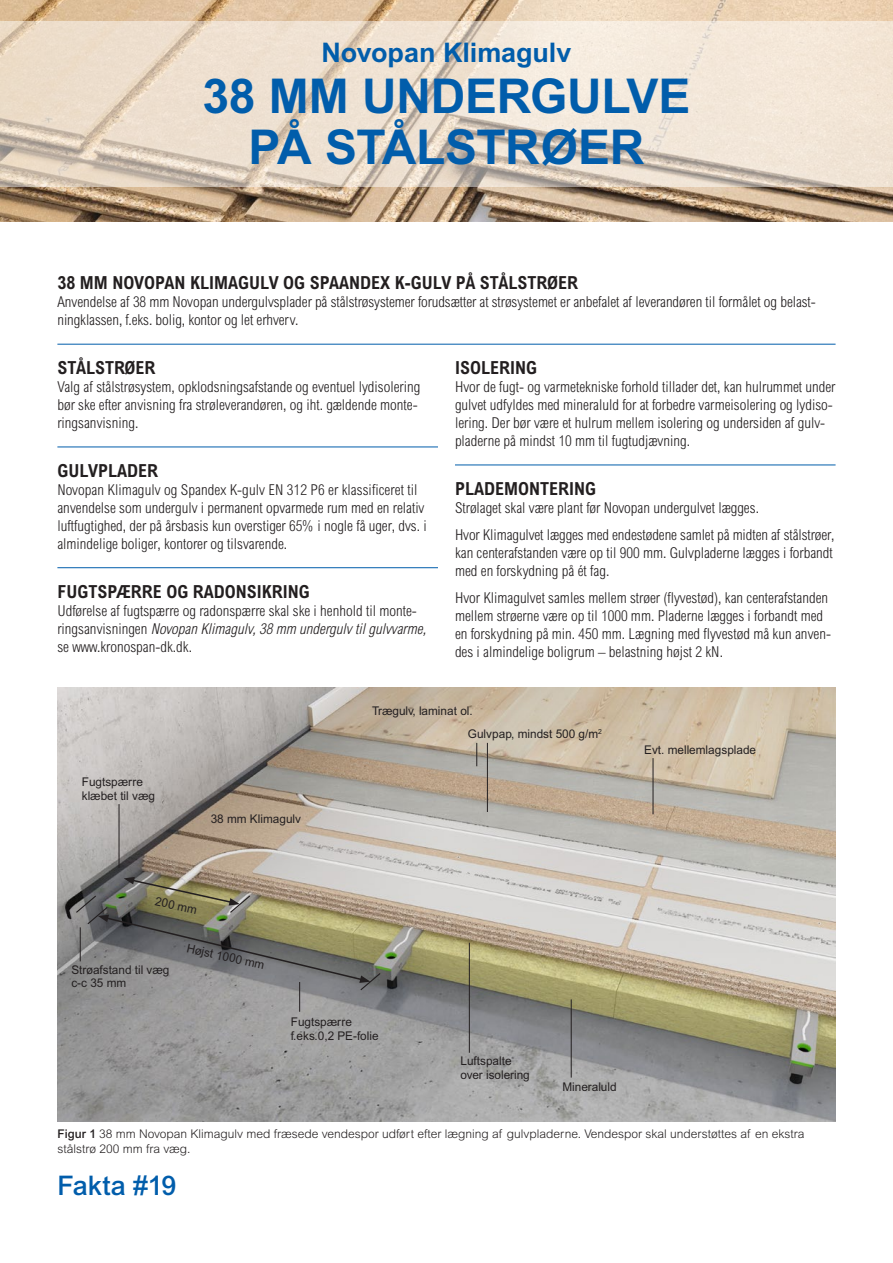
<style>
.page{position:relative;width:893px;height:1263px;background:#fff}
.page>*{position:absolute;margin:0;border:0;box-sizing:border-box;transform-origin:0 0}
.t1{font:700 48px/51px "Arial MT Pro";letter-spacing:-.01em;color:#015dab;text-align:center}
.t2{font:700 27px "Arial MT Pro";letter-spacing:-.005em;color:#015dab}
.t3{font:500 27px "Arial MT Pro";letter-spacing:-.005em;color:#015dab}
.t4{font:700 condensed 18px "Arial MT Pro";color:#231f20}
.t5{font:300 condensed 15px/18px "Arial MT Pro";color:#231f20}
.t6{font:12px/13.5px "Arial MT Pro";color:#231f20}
.t7{font:300 12px/15px "Arial MT Pro";color:#231f20}
.s1{font-style:italic}
.s2{font-weight:500}
</style>
<div class="page">
<img style="left:0;top:0;width:893px;height:221px">
<svg style="left:0;top:21px;width:893px;height:166px;background:#e9dbcc"></svg>
<hr style="left:57px;top:344px;width:779px;height:1px;background:#015dab">
<hr style="left:57px;top:447px;width:381px;height:1px;background:#015dab">
<hr style="left:57px;top:567px;width:381px;height:1px;background:#015dab">
<hr style="left:455px;top:465px;width:381px;height:1px;background:#015dab">
<img style="left:57px;top:687px;width:779px;height:434px">
<hr style="left:469px;top:943px;width:1px;height:110px;background:#231f20">
<hr style="left:299px;top:982px;width:1px;height:30px;background:#231f20">
<hr style="left:571px;top:999px;width:1px;height:78px;background:#231f20">
<hr style="left:653px;top:758px;width:1px;height:56px;background:#231f20">
<hr style="left:119px;top:804px;width:1px;height:64px;background:#231f20">
<svg style="left:476px;top:743px;width:1px;height:23px"></svg>
<hr style="left:487px;top:743px;width:1px;height:69px;background:#231f20">
<svg style="left:75px;top:877px;width:307px;height:114px;background:#868374"></svg>
<h2 class="t2" style="left:322px;top:37px;width:251px">Novopan Klimagulv</h2>
<h1 class="t1" style="left:202px;top:72px;width:490px">38 MM UNDERGULVE<br>PÅ STÅLSTRØER</h1>
<p class="t4" style="left:57px;top:273px;width:522px">38 MM NOVOPAN KLIMAGULV OG SPAANDEX K-GULV PÅ STÅLSTRØER</p>
<p class="t5" style="left:57px;top:294px;width:760px">Anvendelse af 38 mm Novopan undergulvsplader på stålstrøsystemer forudsætter at strøsystemet er anbefalet af leverandøren til formålet og belast&shy;ningklassen, f.eks. bolig, kontor og let erhverv.</p>
<p class="t4" style="left:57px;top:357px;width:100px">STÅLSTRØER</p>
<p class="t5" style="left:57px;top:379px;width:364px">Valg af stålstrøsystem, opklodsningsafstande og eventuel lydisolering bør ske efter anvisning fra strøleverandøren, og iht. gældende monte&shy;ringsanvisning.</p>
<p class="t4" style="left:57px;top:460px;width:102px">GULVPLADER</p>
<p class="t5" style="left:57px;top:481px;width:371px">Novopan Klimagulv og Spandex K-gulv EN 312 P6 er klassificeret til anvendelse som undergulv i permanent opvarmede rum med en relativ luftfugtighed, der på årsbasis kun overstiger 65% i nogle få uger, dvs. i almindelige boliger, kontorer og tilsvarende.</p>
<p class="t4" style="left:57px;top:581px;width:254px">FUGTSPÆRRE OG RADONSIKRING</p>
<p class="t5" style="left:57px;top:602px;width:374px">Udførelse af fugtspærre og radonspærre skal ske i henhold til monte-<br>r i n g s a n v i s n i n g e n <span class="s1">NovopanKlimagulv,38mm undergulvtilgulvvarme, </span>se www.kronospan-dk.dk.</p>
<p class="t4" style="left:455px;top:357px;width:84px">ISOLERING</p>
<p class="t5" style="left:455px;top:379px;width:382px">Hvor de fugt- og varmetekniske forhold tillader det, kan hulrummet under gulvet udfyldes med mineraluld for at forbedre varmeisolering og lydiso&shy;lering. Der bør være et hulrum mellem isolering og undersiden af gulv&shy;pladerne på mindst 10 mm til fugtudjævning.</p>
<p class="t4" style="left:455px;top:478px;width:143px">PLADEMONTERING</p>
<p class="t5" style="left:455px;top:495px;width:381px;line-height:27px">Strølaget skal være plant før Novopan undergulvet lægges.<br>Hvor Klimagulvet lægges med endestødene samlet på midten af stålstrøer,</p>
<p class="t5" style="left:455px;top:544px;width:379px">kan centerafstanden være op til 900 mm. Gulvpladerne lægges i forbandt med en forskydning på ét fag.</p>
<p class="t5" style="left:455px;top:589px;width:378px">Hvor Klimagulvet samles mellem strøer (flyvestød), kan centerafstanden mellem strøerne være op til 1000 mm. Pladerne lægges i forbandt med en forskydning på min. 450 mm. Lægning med flyvestød må kun anven&shy;des i almindelige boligrum – belastning højst 2 kN.</p>
<p class="t6" style="left:372px;top:705px;width:102px">Trægulv, laminat ol.</p>
<p class="t6" style="left:82px;top:776px;width:75px">Fugtspærre klæbet til væg</p>
<p class="t6" style="left:211px;top:812px;width:92px">38 mm Klimagulv</p>
<p class="t6" style="left:157px;top:894px;width:44px;rotate:13deg">200 mm</p>
<p class="t6" style="left:189px;top:942px;width:81px;rotate:13deg">Højst 1000 mm</p>
<p class="t6" style="left:71px;top:963px;width:100px">Strøafstand til væg c-c 35 mm</p>
<p class="t6" style="left:291px;top:1016px;width:89px">Fugtspærre f.eks.0,2 PE-folie</p>
<p class="t6" style="left:468px;top:728px;width:136px">Gulvpap, mindst 500 g/m<sup>2</sup></p>
<p class="t6" style="left:644px;top:743px;width:113px">Evt. mellemlagsplade</p>
<p class="t6" style="left:460px;top:1055px;width:71px">Luftspalte over isolering</p>
<p class="t6" style="left:562px;top:1080px;width:56px">Mineraluld</p>
<p class="t7" style="left:57px;top:1127px;width:749px"><span class="s2">Figur 1</span> 38 mm Novopan Klimagulv med fræsede vendespor udført efter lægning af gulvpladerne. Vendespor skal understøttes af en ekstra stålstrø 200 mm fra væg.</p>
<h2 class="t3" style="left:57px;top:1169px;width:121px">Fakta #19</h2>
</div>
